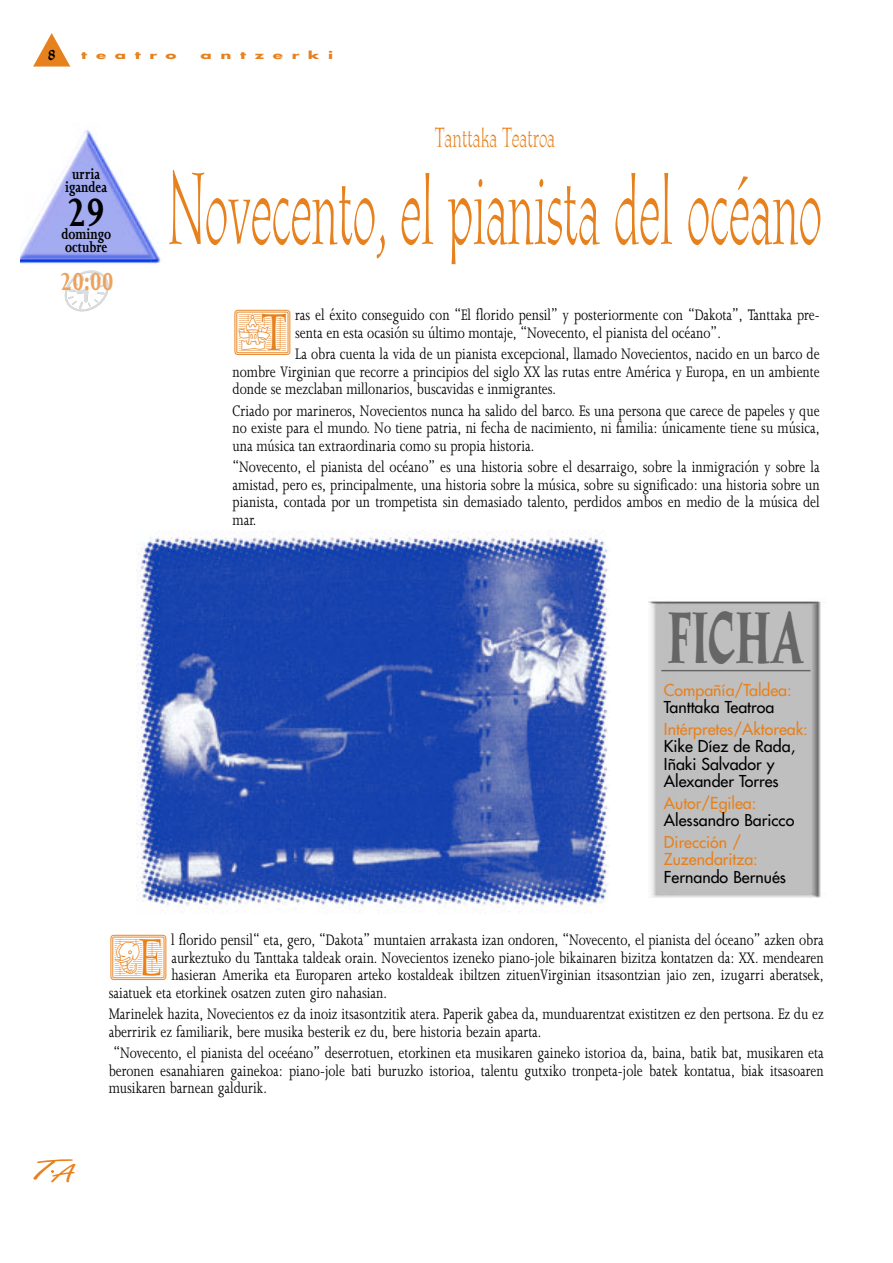
<style>
.page{position:relative;width:893px;height:1263px;background:#fff}
.page>*{position:absolute;margin:0;border:0;box-sizing:border-box;transform-origin:0 0}
.t1{font:96px "Cg Athenaeum";color:#e7811d;scale:.53 1}
.t2{font:700 66.75px "Cg Athenaeum";color:#666;scale:.67 1}
.t3{font:45.3px "Cg Athenaeum Initial Positive";color:#e7811d}
.t4{font:700 45.3px "Joanna";color:#000;scale:.8 1}
.t5{font:700 28.35px "Joanna";color:#eea15b;scale:.8 1}
.t6{font:27.9px "Freestyle Script";color:#e7811d;scale:2.18 1}
.t7{font:26.25px "Cg Athenaeum";color:#e7811d;scale:.7 1}
.t8{font:17.4px/17.4px "Joanna";color:#000;text-align:justify;scale:.8 1}
.t9{font:700 16.5px/12.9px "Joanna";color:#000;text-align:center;scale:.8 1}
.t10{font:16.05px/17.4px "Futura";color:#000}
.t11{font:16.05px/17.4px "Futura";color:#e7811d}
.t12{font:700 14.55px "Cg Athenaeum";color:#000}
.t13{font:700 10.2px "Futura";letter-spacing:.52em;color:#e7811d;scale:1.64 1}
</style>
<div class="page">
<svg style="left:65px;top:270px;width:44px;height:42px"></svg>
<svg style="left:33px;top:33px;width:37px;height:34px"></svg>
<img style="left:20px;top:130px;width:141px;height:134px">
<img style="left:649px;top:601px;width:172px;height:297px">
<hr style="left:661px;top:670px;width:149px;height:1px;background:#666">
<img style="left:136px;top:532px;width:473px;height:380px">
<p class="t12" style="left:48px;top:49px;width:9px">8</p>
<p class="t13" style="left:81px;top:50px;width:60px">teatro</p>
<p class="t13" style="left:200px;top:50px;width:82px">antzerki</p>
<h3 class="t7" style="left:435px;top:128px;width:173px">Tanttaka Teatroa</h3>
<p class="t9" style="left:65px;top:169px;width:54px">urria igandea</p>
<h3 class="t4" style="left:67px;top:196px;width:50px">29</h3>
<p class="t9" style="left:62px;top:229px;width:63px;text-align:left">domingo octubre</p>
<h3 class="t5" style="left:60px;top:271px;width:69px">20:00</h3>
<h1 class="t1" style="left:168px;top:172px;width:1233px">Novecento, el pianista del océano</h1>
<p class="t8" style="left:295px;top:308px;width:657px">ras el éxito conseguido con “El florido pensil” y posteriormente con “Dakota”, Tanttaka pre&shy;senta en esta ocasión su último montaje, “Novecento, el pianista del océano”.</p>
<p class="t8" style="left:232px;top:347px;width:735px;text-indent:63px">La obra cuenta la vida de un pianista excepcional, llamado Novecientos, nacido en un barco de nombre Virginian que recorre a principios del siglo XX las rutas entre América y Europa, en un ambiente donde se mezclaban millonarios, buscavidas e inmigrantes.</p>
<p class="t8" style="left:232px;top:404px;width:735px">Criado por marineros, Novecientos nunca ha salido del barco. Es una persona que carece de papeles y que no existe para el mundo. No tiene patria, ni fecha de nacimiento, ni familia: únicamente tiene su música, una música tan extraordinaria como su propia historia.</p>
<p class="t8" style="left:232px;top:460px;width:735px">“Novecento, el pianista del océano” es una historia sobre el desarraigo, sobre la inmigración y sobre la amistad, pero es, principalmente, una historia sobre la música, sobre su significado: una historia sobre un pianista, contada por un trompetista sin demasiado talento, perdidos ambos en medio de la música del mar.</p>
<h3 class="t3" style="left:234px;top:310px;width:58px">T</h3>
<h2 class="t2" style="left:667px;top:613px;width:204px">FICHA</h2>
<p class="t11" style="left:664px;top:682px;width:129px">Compañía/Taldea:</p>
<p class="t10" style="left:664px;top:700px;width:112px">Tanttaka Teatroa</p>
<p class="t11" style="left:664px;top:721px;width:145px">Intérpretes/Aktoreak:</p>
<p class="t10" style="left:664px;top:739px;width:133px">Kike Díez de Rada,<br>Iñaki Salvador y<br>Alexander Torres</p>
<p class="t11" style="left:664px;top:795px;width:94px">Autor/Egilea:</p>
<p class="t10" style="left:664px;top:813px;width:132px">Alessandro Baricco</p>
<p class="t11" style="left:664px;top:834px;width:95px">Dirección /<br>Zuzendaritza:</p>
<p class="t10" style="left:664px;top:869px;width:124px">Fernando Bernués</p>
<h3 class="t6" style="left:29px;top:1161px;width:22px">T<sub>A</sub></h3>
<p class="t8" style="left:171px;top:933px;width:817px">l florido pensil“ eta, gero, “Dakota” muntaien arrakasta izan ondoren, “Novecento, el pianista del óceano” azken obra</p>
<p class="t8" style="left:171px;top:950px;width:817px">aurkeztuko du Tanttaka taldeak orain. Novecientos izeneko piano-jole bikainaren bizitza kontatzen da: XX. mendearen</p>
<p class="t8" style="left:171px;top:968px;width:817px">hasieran Amerika eta Europaren arteko kostaldeak ibiltzen zituenVirginian itsasontzian jaio zen, izugarri aberatsek,</p>
<p class="t8" style="left:109px;top:985px;width:349px">saiatuek eta etorkinek osatzen zuten giro nahasian.</p>
<p class="t8" style="left:109px;top:1007px;width:895px">Marinelek hazita, Novecientos ez da inoiz itsasontzitik atera. Paperik gabea da, munduarentzat existitzen ez den pertsona. Ez du ez aberririk ez familiarik, bere musika besterik ez du, bere historia bezain aparta.</p>
<p class="t8" style="left:109px;top:1046px;width:895px">“Novecento, el pianista del oceéano” deserrotuen, etorkinen eta musikaren gaineko istorioa da, baina, batik bat, musikaren eta beronen esanahiaren gainekoa: piano-jole bati buruzko istorioa, talentu gutxiko tronpeta-jole batek kontatua, biak itsasoaren musikaren barnean galdurik.</p>
<h3 class="t3" style="left:110px;top:935px;width:58px">E</h3>
</div>
